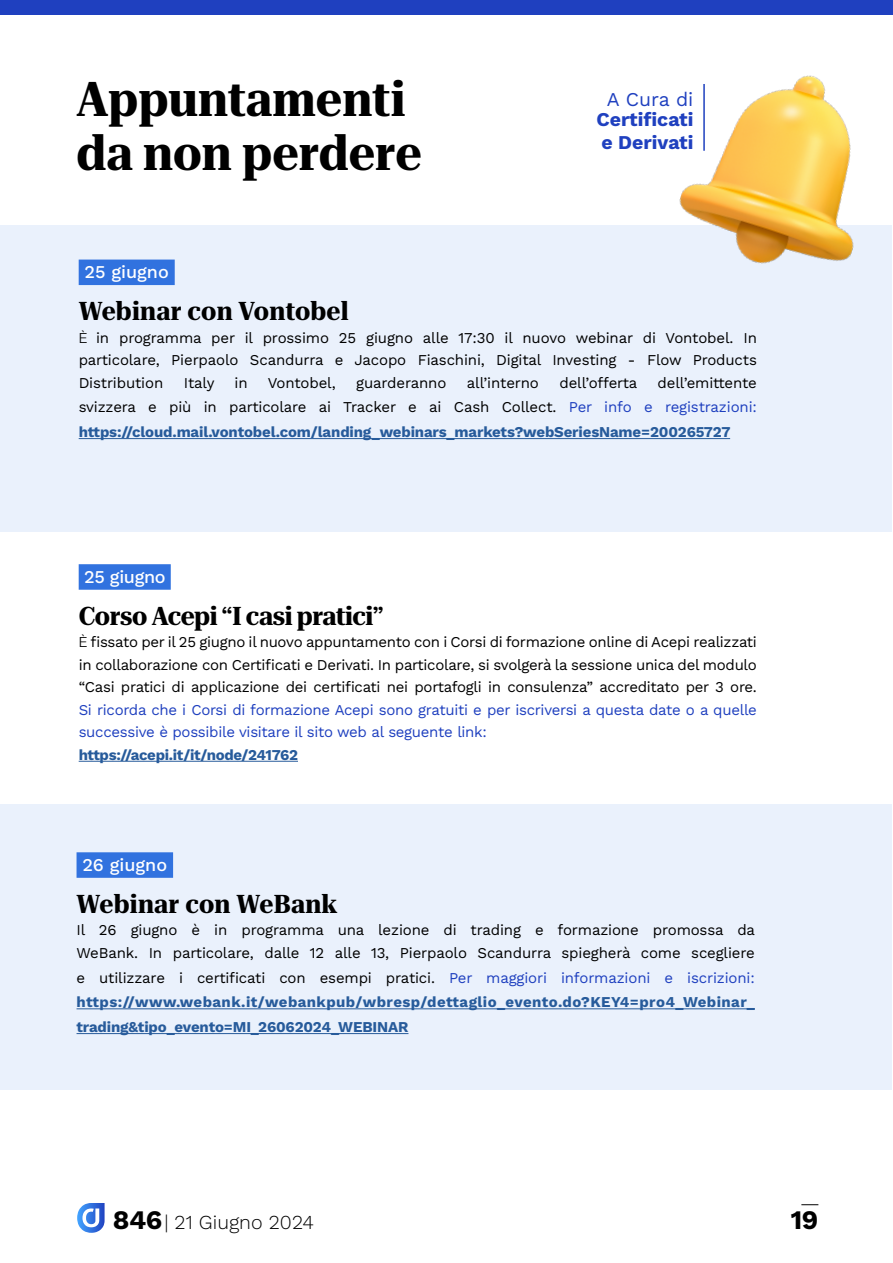
<style>
.page{position:relative;width:893px;height:1263px;background:#fff}
.page>*{position:absolute;margin:0;border:0;box-sizing:border-box;transform-origin:0 0}
.t1{font:700 semi-condensed 48px/54px "Roboto Serif 120 pt";color:#000}
.t2{font:700 26.7px "Work Sans";color:#000}
.t3{font:700 semi-condensed 25.5px "Roboto Serif 120 pt";letter-spacing:.005em;color:#000}
.t4{font:700 semi-condensed 25.5px "Roboto Serif 120 pt";letter-spacing:-.02em;color:#000}
.t5{font:300 19.8px "Work Sans";color:#000}
.t6{font:700 19.5px/23.4px "Work Sans";color:#1f40bf}
.t7{font:19.5px "Work Sans";color:#1f40bf}
.t8{font:500 18px "Work Sans";color:#fff}
.t9{font:500 18px "Work Sans";letter-spacing:-.02em;color:#fff}
.t10{font:15px/22.5px "Work Sans";letter-spacing:-.01em;color:#000;text-align:justify}
.t11{font:700 15px/24.8px "Work Sans";letter-spacing:-.01em;color:#275b9b;text-align:justify}
.t12{font:15px/22.5px "Work Sans";letter-spacing:-.02em;color:#1f40bf}
.s1{font-family:"Nimbus San";font-weight:300}
.s2{font-weight:400;color:#000}
.s3{font-weight:400;color:#1f40bf}
.s4{font-weight:700;font-size:26.7px}
</style>
<div class="page">
<div style="left:1px;top:225px;width:891px;height:306px;background:#eaf1fc"></div>
<img style="left:679px;top:75px;width:175px;height:189px">
<div style="left:79px;top:564px;width:92px;height:26px;background:#3172df"></div>
<hr style="left:79px;top:761px;width:219px;height:1px;background:#275b9b">
<div style="left:1px;top:804px;width:891px;height:285px;background:#eaf1fc"></div>
<div style="left:79px;top:260px;width:96px;height:25px;background:#3172df"></div>
<hr style="left:79px;top:438px;width:651px;height:1px;background:#275b9b">
<div style="left:77px;top:852px;width:96px;height:26px;background:#3172df"></div>
<hr style="left:77px;top:1008px;width:678px;height:1px;background:#275b9b">
<hr style="left:77px;top:1033px;width:331px;height:1px;background:#275b9b">
<svg style="left:77px;top:1203px;width:28px;height:30px"></svg>
<svg style="left:801px;top:1204px;width:17px;height:1px"></svg>
<div style="left:0;top:0;width:893px;height:15px;background:#1f40bf"></div>
<hr style="left:703px;top:84px;width:2px;height:67px;background:#1f40bf">
<h1 class="t1" style="left:77px;top:68px;width:347px">Appuntamenti da non perdere</h1>
<h3 class="t7" style="left:607px;top:84px;width:88px">A Cura di</h3>
<h3 class="t6" style="left:597px;top:106px;width:98px">Certificati e Derivati</h3>
<p class="t8" style="left:85px;top:259px;width:86px">25 giugno</p>
<h3 class="t3" style="left:79px;top:290px;width:272px">Webinar con Vontobel</h3>
<p class="t10" style="left:79px;top:326px;width:680px"><span class="s1">È</span> in programma per il prossimo 25 giugno alle 17:30 il nuovo webinar di Vontobel. In particolare, Pierpaolo Scandurra e Jacopo Fiaschini, Digital Investing - Flow Products Distribution</p>
<p class="t10" style="left:184px;top:371px;width:32px">Italy</p>
<p class="t10" style="left:235px;top:371px;width:15px">in</p>
<p class="t10" style="left:268px;top:371px;width:69px">Vontobel,</p>
<p class="t10" style="left:356px;top:371px;width:92px">guarderanno</p>
<p class="t10" style="left:467px;top:371px;width:74px">all’interno</p>
<p class="t10" style="left:559px;top:371px;width:79px">dell’offerta</p>
<p class="t11" style="left:79px;top:369px;width:680px;text-indent:579px"><span class="s2">dell’emittente svizzera e più in particolare ai Tracker e ai Cash Collect.</span> <span class="s3">Per info e registrazioni: </span>https://cloud.mail.vontobel.com/landing_webinars_markets?webSeriesName=200265727</p>
<p class="t9" style="left:84px;top:563px;width:83px">25 giugno</p>
<h3 class="t4" style="left:79px;top:595px;width:306px">Corso Acepi “I casi pratici”</h3>
<p class="t10" style="left:79px;top:630px;width:680px"><span class="s1">È</span> fissato per il 25 giugno il nuovo appuntamento con i Corsi di formazione online di Acepi realizzati in collaborazione con Certificati e Derivati. In particolare, si svolgerà la sessione unica del modulo “Casi pratici di applicazione dei certificati nei portafogli in consulenza” accreditato per 3 ore.</p>
<p class="t12" style="left:79px;top:698px;width:680px">Si ricorda che i Corsi di formazione Acepi sono gratuiti e per iscriversi a questa date o a quelle successive è possibile visitare il sito web al seguente link:</p>
<p class="t11" style="left:79px;top:742px;width:221px">https://acepi.it/it/node/241762</p>
<p class="t8" style="left:82px;top:851px;width:86px">26 giugno</p>
<h3 class="t3" style="left:77px;top:883px;width:263px">Webinar con WeBank</h3>
<p class="t10" style="left:77px;top:918px;width:680px">Il 26 giugno è in programma una lezione di trading e formazione promossa da<br>WeBank. In particolare, dalle 12 alle 13, Pierpaolo Scandurra spiegherà come scegliere</p>
<p class="t11" style="left:77px;top:964px;width:680px"><span class="s2">e utilizzare i certificati con esempi pratici.</span> <span class="s3">Per maggiori informazioni e iscrizioni: </span>https://www.webank.it/webankpub/wbresp/dettaglio_evento.do?KEY4=pro4_Webinar_ trading&amp;tipo_evento=MI_26062024_WEBINAR</p>
<h3 class="t5" style="left:113px;top:1207px;width:203px"><span class="s4">846</span>| 21 Giugno 2024</h3>
<h2 class="t2" style="left:791px;top:1199px;width:29px">19</h2>
</div>
